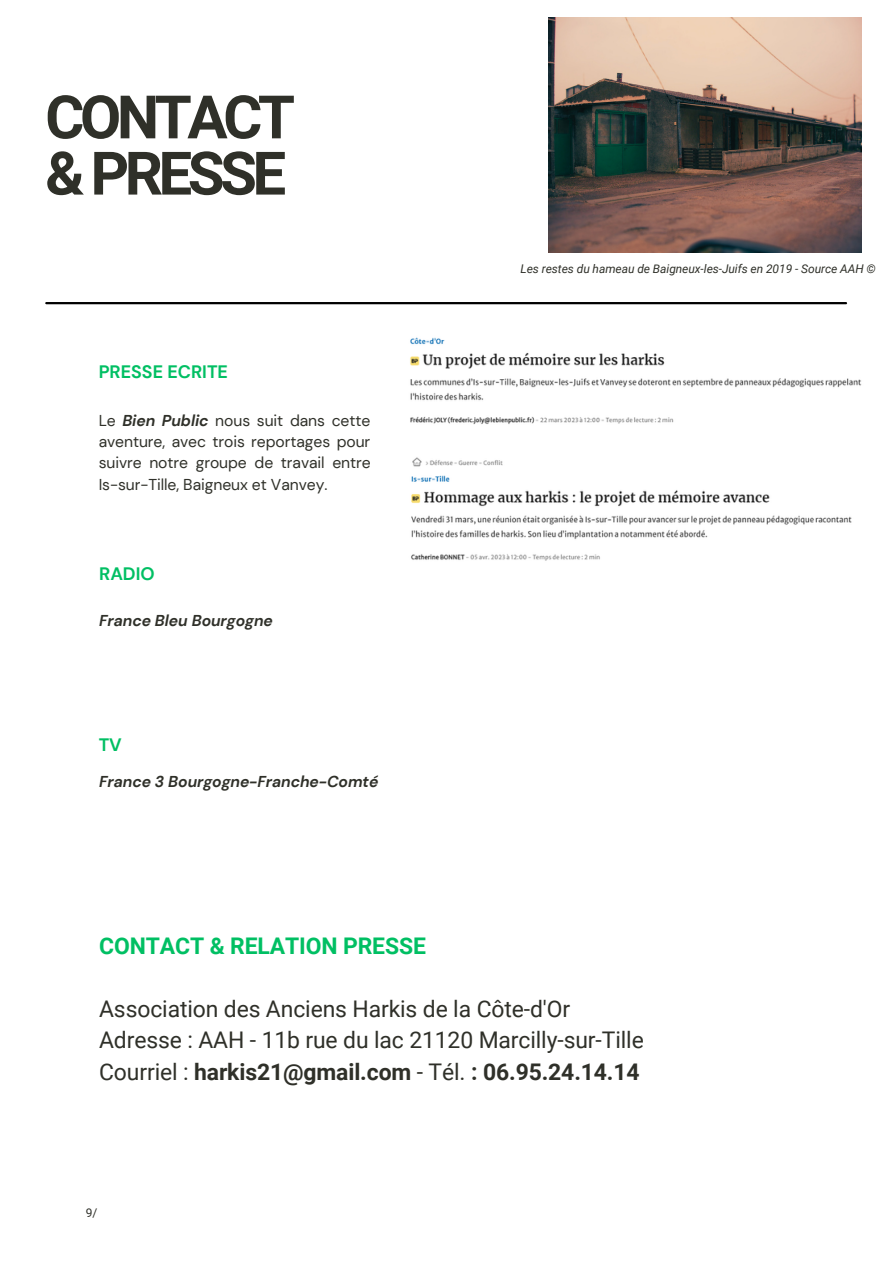
<style>
.page{position:relative;width:893px;height:1264px;background:#fff}
.page>*{position:absolute;margin:0;border:0;box-sizing:border-box;transform-origin:0 0}
.t1{font:700 60px "Roboto";letter-spacing:-.075em;color:#2f3029}
.t2{font:22.95px "Roboto";letter-spacing:-.005em;color:#2f3029}
.t3{font:700 22.95px "Roboto";letter-spacing:-.005em;color:#2f3029}
.t4{font:700 22.95px "Roboto";letter-spacing:-.005em;color:#00bf63}
.t5{font:700 18px "DM Sans";color:#00bf63}
.t6{font:15.75px/21.3px "DM Sans";letter-spacing:-.005em;color:#2f3029;text-align:justify}
.t7{font:italic 700 15.75px "DM Sans";letter-spacing:-.005em;color:#2f3029}
.t8{font:italic 12px "Roboto";letter-spacing:-.005em;color:#2f3029}
.t9{font:12px "Roboto";color:#2f3029}
.s1{font-weight:700;font-style:italic}
.s2{font-weight:400}
</style>
<div class="page">
<hr style="left:46px;top:302px;width:800px;height:2px;background:#000">
<img style="left:548px;top:18px;width:313px;height:235px">
<img style="left:411px;top:457px;width:441px;height:104px">
<img style="left:410px;top:337px;width:452px;height:87px">
<p class="t1" style="left:45px;top:83px;width:251px">CONTACT</p>
<p class="t1" style="left:45px;top:139px;width:242px">&amp; PRESSE</p>
<p class="t5" style="left:99px;top:360px;width:131px">PRESSE ECRITE</p>
<p class="t6" style="left:99px;top:410px;width:273px">Le <span class="s1">Bien Public</span> nous suit dans cette aventure, avec trois reportages pour suivre notre groupe de travail entre Is-sur-Tille, Baigneux et Vanvey.</p>
<p class="t5" style="left:99px;top:561px;width:57px">RADIO</p>
<p class="t7" style="left:99px;top:610px;width:175px">France Bleu Bourgogne</p>
<p class="t5" style="left:99px;top:732px;width:25px">TV</p>
<p class="t7" style="left:99px;top:771px;width:281px">France 3 Bourgogne-Franche-Comté</p>
<p class="t4" style="left:99px;top:932px;width:328px">CONTACT &amp; RELATION PRESSE</p>
<p class="t8" style="left:520px;top:262px;width:357px">Les restes du hameau de Baigneux-les-Juifs en 2019 - Source AAH ©</p>
<p class="t2" style="left:99px;top:995px;width:472px">Association des Anciens Harkis de la Côte-d'Or</p>
<p class="t2" style="left:99px;top:1026px;width:546px">Adresse : AAH - 11b rue du lac 21120 Marcilly-sur-Tille</p>
<p class="t3" style="left:99px;top:1058px;width:542px"><span class="s2">Courriel :</span> harkis21@gmail.com <span class="s2">- Tél.</span> : 06.95.24.14.14</p>
<p class="t9" style="left:86px;top:1205px;width:13px">9/</p>
</div>
